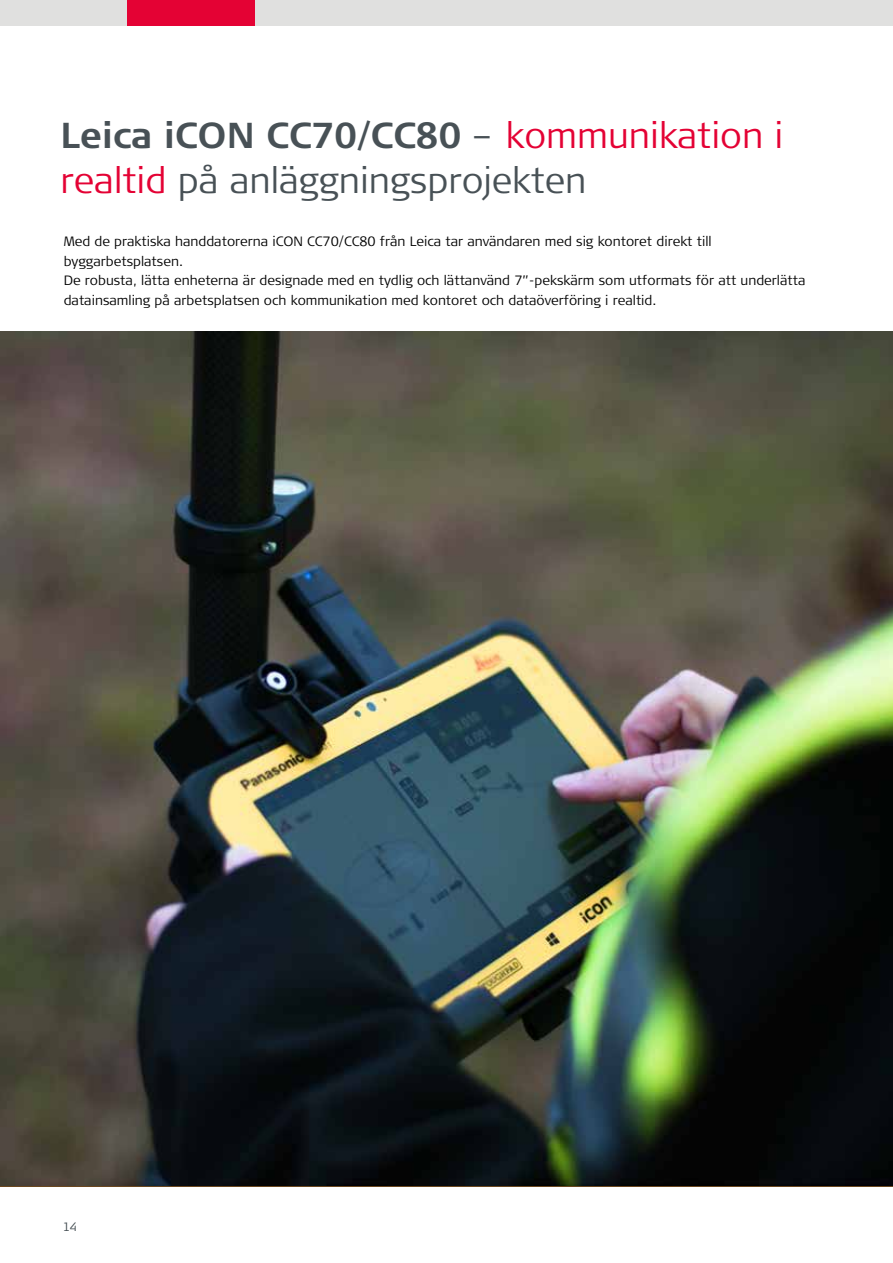
<style>
.page{position:relative;width:893px;height:1263px;background:#fff}
.page>*{position:absolute;margin:0;border:0;box-sizing:border-box;transform-origin:0 0}
.t1{font:300 36px/45px "Signa Column";color:#485156}
.t2{font:300 13.5px/19.5px "Signa Column";color:#000}
.t3{font:300 12px "Signa Column";color:#485156}
.s1{font-weight:700}
.s2{color:#e40234}
</style>
<div class="page">
<div style="left:0;top:0;width:893px;height:26px;background:#e0e0df"></div>
<div style="left:128px;top:0;width:127px;height:26px;background:#e40234"></div>
<img style="left:0;top:332px;width:893px;height:854px">
<h1 class="t1" style="left:60px;top:114px;width:724px"><span class="s1">Leica iCON CC70/CC80</span> – <span class="s2">kommunikation i realtid</span> på anläggningsprojekten</h1>
<p class="t2" style="left:64px;top:232px;width:743px">Med de praktiska handdatorerna iCON CC70/CC80 från Leica tar användaren med sig kontoret direkt till byggarbetsplatsen.<br>De robusta, lätta enheterna är designade med en tydlig och lättanvänd 7”-pekskärm som utformats för att underlätta datainsamling på arbetsplatsen och kommunikation med kontoret och dataöverföring i realtid.</p>
<p class="t3" style="left:63px;top:1219px;width:16px">14</p>
</div>
